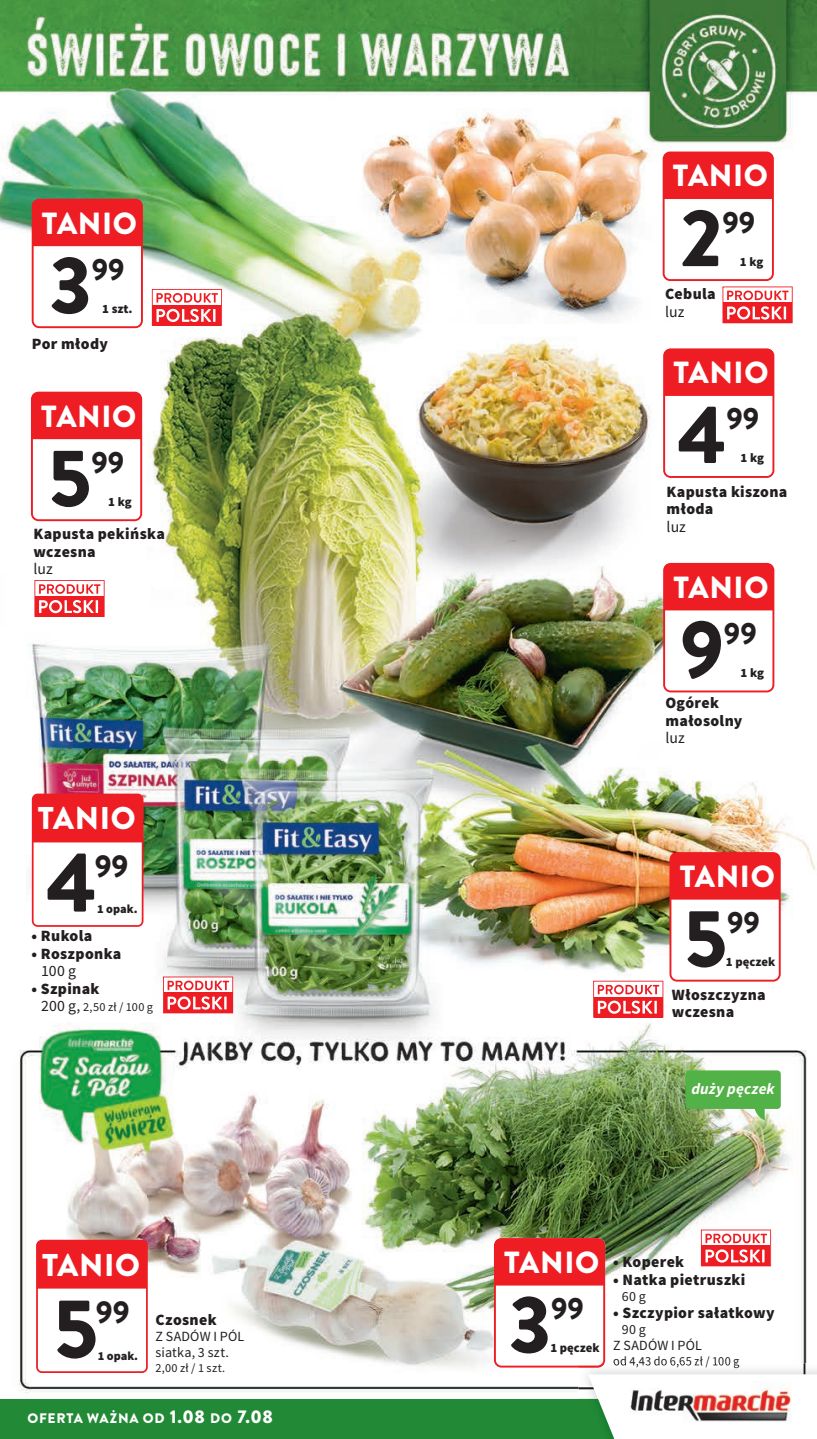
<style>
.page{position:relative;width:817px;height:1439px;background:#fff}
.page>*{position:absolute;margin:0;border:0;box-sizing:border-box;transform-origin:0 0}
.t1{font:900 84px "Brandon Grotesque";color:#231f20}
.t2{font:900 81.55px "Brandon Grotesque";color:#231f20}
.t3{font:900 31.5px "Brandon Grotesque";letter-spacing:.02em;color:#fff}
.t4{font:900 31.5px "Brandon Grotesque";color:#231f20}
.t5{font:900 30.62px "Brandon Grotesque";letter-spacing:.02em;color:#fff}
.t6{font:900 30.62px "Brandon Grotesque";color:#231f20}
.t7{font:900 15.75px/17.5px "Source Sans Pro";letter-spacing:.02em;color:#231f20}
.t8{font:15.75px "Source Sans Pro";color:#231f20}
.t9{font:italic 700 15.75px "Source Sans Pro";letter-spacing:.015em;color:#fff}
.t10{font:14px/15.8px "Source Sans Pro";letter-spacing:.015em;color:#231f20}
.t11{font:900 13.83px "Brandon Grotesque";letter-spacing:.055em;color:#fff}
.t12{font:900 12.78px "Source Sans Pro";color:#231f20}
.t13{font:12.25px "Source Sans Pro";letter-spacing:.025em;color:#231f20}
.t14{font:900 12.25px "Source Sans Pro";color:#231f20}
.s1{font-size:15.75px}
.s2{font-size:18.38px}
</style>
<div class="page">
<img style="left:0;top:0;width:817px;height:1393px">
<svg style="left:701px;top:1229px;width:70px;height:37px"></svg>
<svg style="left:494px;top:1238px;width:111px;height:129px"></svg>
<div style="left:685px;top:1070px;width:96px;height:39px;background:#52b147;border-radius:4px"></div>
<svg style="left:753px;top:1108px;width:12px;height:12px"></svg>
<svg style="left:163px;top:976px;width:70px;height:37px"></svg>
<svg style="left:32px;top:793px;width:111px;height:134px"></svg>
<svg style="left:36px;top:1240px;width:112px;height:133px"></svg>
<svg style="left:32px;top:199px;width:111px;height:129px"></svg>
<svg style="left:152px;top:289px;width:70px;height:37px"></svg>
<svg style="left:662px;top:151px;width:130px;height:172px"></svg>
<svg style="left:31px;top:392px;width:111px;height:129px"></svg>
<svg style="left:34px;top:580px;width:71px;height:37px"></svg>
<svg style="left:663px;top:563px;width:111px;height:129px"></svg>
<svg style="left:663px;top:348px;width:111px;height:130px"></svg>
<svg style="left:669px;top:852px;width:111px;height:129px"></svg>
<svg style="left:593px;top:981px;width:70px;height:36px"></svg>
<div style="left:0;top:1399px;width:817px;height:40px;background:#228a36"></div>
<img style="left:578px;top:1363px;width:239px;height:36px">
<img style="left:578px;top:1363px;width:26px;height:4px">
<img style="left:614px;top:1363px;width:125px;height:5px">
<svg style="left:588px;top:1374px;width:229px;height:65px"></svg>
<h3 class="t5" style="left:42px;top:201px;width:96px">TANIO</h3>
<h2 class="t2" style="left:50px;top:227px;width:44px">3</h2>
<h3 class="t6" style="left:92px;top:247px;width:34px">99</h3>
<p class="t12" style="left:102px;top:300px;width:32px">1 szt.</p>
<p class="t7" style="left:32px;top:335px;width:78px">Por młody</p>
<h3 class="t5" style="left:41px;top:394px;width:96px">TANIO</h3>
<h2 class="t2" style="left:48px;top:420px;width:44px">5</h2>
<h3 class="t6" style="left:91px;top:440px;width:34px">99</h3>
<p class="t12" style="left:108px;top:493px;width:25px">1 kg</p>
<p class="t7" style="left:33px;top:526px;width:133px">Kapusta pekińska wczesna</p>
<p class="t8" style="left:33px;top:559px;width:21px">luz</p>
<h3 class="t3" style="left:38px;top:796px;width:99px">TANIO</h3>
<h1 class="t1" style="left:46px;top:823px;width:52px">4</h1>
<h3 class="t4" style="left:95px;top:844px;width:35px">99</h3>
<p class="t14" style="left:97px;top:901px;width:42px">1 opak.</p>
<p class="t7" style="left:32px;top:928px;width:62px">• Rukola</p>
<p class="t7" style="left:32px;top:945px;width:91px">• Roszponka</p>
<p class="t8" style="left:41px;top:961px;width:36px">100 g</p>
<p class="t7" style="left:32px;top:980px;width:69px">• Szpinak</p>
<p class="t13" style="left:41px;top:999px;width:113px"><span class="s1">200 g,</span> 2,50 zł / 100 g</p>
<h3 class="t3" style="left:42px;top:1242px;width:99px">TANIO</h3>
<h1 class="t1" style="left:54px;top:1269px;width:46px">5</h1>
<h3 class="t4" style="left:96px;top:1290px;width:35px">99</h3>
<p class="t14" style="left:98px;top:1347px;width:42px">1 opak.</p>
<p class="t7" style="left:156px;top:1312px;width:63px">Czosnek</p>
<p class="t10" style="left:156px;top:1328px;width:90px">Z SADÓW I PÓL siatka, 3 szt.</p>
<p class="t13" style="left:156px;top:1361px;width:71px">2,00 zł / 1 szt.</p>
<p class="t11" style="left:27px;top:1409px;width:247px">OFERTA WAŻNA OD <span class="s2">1.08</span> DO <span class="s2">7.08</span></p>
<h3 class="t5" style="left:673px;top:154px;width:96px">TANIO</h3>
<h2 class="t2" style="left:680px;top:180px;width:43px">2</h2>
<h3 class="t6" style="left:722px;top:200px;width:34px">99</h3>
<p class="t12" style="left:740px;top:253px;width:25px">1 kg</p>
<p class="t7" style="left:665px;top:286px;width:52px">Cebula</p>
<p class="t8" style="left:665px;top:302px;width:21px">luz</p>
<h3 class="t5" style="left:673px;top:351px;width:96px">TANIO</h3>
<h2 class="t2" style="left:677px;top:377px;width:50px">4</h2>
<h3 class="t6" style="left:726px;top:397px;width:34px">99</h3>
<p class="t12" style="left:740px;top:450px;width:25px">1 kg</p>
<p class="t7" style="left:666px;top:484px;width:122px">Kapusta kiszona młoda</p>
<p class="t8" style="left:666px;top:517px;width:21px">luz</p>
<h3 class="t5" style="left:673px;top:565px;width:96px">TANIO</h3>
<h2 class="t2" style="left:680px;top:592px;width:45px">9</h2>
<h3 class="t6" style="left:724px;top:612px;width:34px">99</h3>
<p class="t12" style="left:740px;top:664px;width:25px">1 kg</p>
<p class="t7" style="left:665px;top:695px;width:79px">Ogórek małosolny</p>
<p class="t8" style="left:665px;top:728px;width:21px">luz</p>
<h3 class="t5" style="left:680px;top:855px;width:96px">TANIO</h3>
<h2 class="t2" style="left:684px;top:881px;width:44px">5</h2>
<h3 class="t6" style="left:727px;top:901px;width:34px">99</h3>
<p class="t12" style="left:726px;top:953px;width:51px">1 pęczek</p>
<p class="t7" style="left:672px;top:986px;width:95px">Włoszczyzna wczesna</p>
<p class="t9" style="left:691px;top:1078px;width:85px">duży pęczek</p>
<h3 class="t5" style="left:504px;top:1240px;width:96px">TANIO</h3>
<h2 class="t2" style="left:509px;top:1267px;width:44px">3</h2>
<h3 class="t6" style="left:551px;top:1287px;width:34px">99</h3>
<p class="t12" style="left:550px;top:1339px;width:51px">1 pęczek</p>
<p class="t7" style="left:613px;top:1254px;width:72px">• Koperek</p>
<p class="t7" style="left:613px;top:1271px;width:134px">• Natka pietruszki</p>
<p class="t10" style="left:622px;top:1288px;width:26px">60 g</p>
<p class="t7" style="left:613px;top:1305px;width:163px">• Szczypior sałatkowy</p>
<p class="t10" style="left:613px;top:1321px;width:90px;text-indent:8px">90 g<br>Z SADÓW I PÓL</p>
<p class="t13" style="left:613px;top:1353px;width:128px">od 4,43 do 6,65 zł / 100 g</p>
</div>
